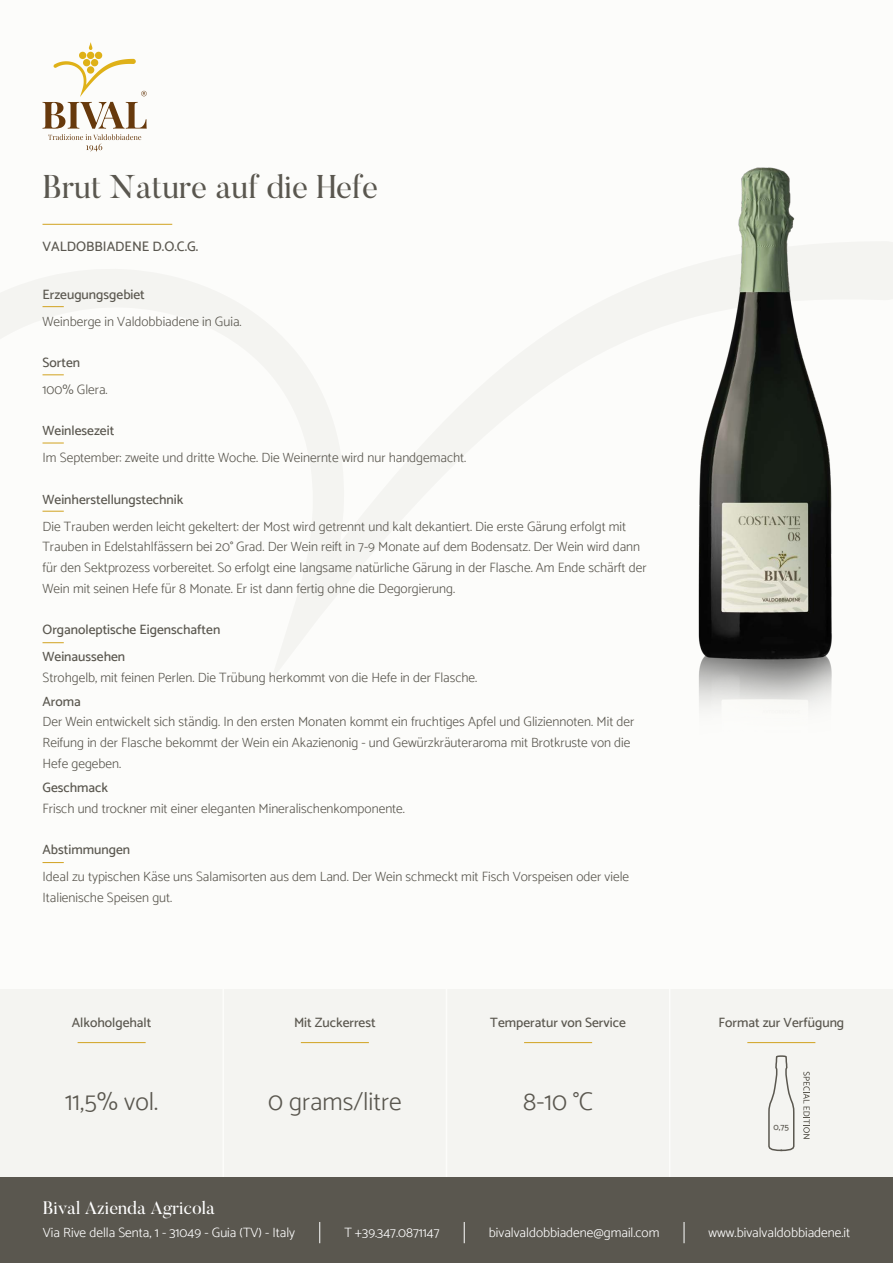
<style>
.page{position:relative;width:893px;height:1263px;background:#fcfcfa}
.page>*{position:absolute;margin:0;border:0;box-sizing:border-box;transform-origin:0 0}
.t1{font:32.7px "Butler";color:#5a574f}
.t2{font:300 25.5px "Catamaran";color:#5a574f}
.t3{font:18px "Butler";color:#fff}
.t4{font:500 13.8px "Catamaran";color:#5a574f}
.t5{font:300 13.5px/20.7px "Catamaran";color:#5a574f}
.t6{font:500 13.5px/27px "Catamaran";color:#5a574f}
.t7{font:300 13.5px "Catamaran";color:#fff}
.t8{font:500 9px "Catamaran";color:#5a574f}
</style>
<div class="page">
<hr style="left:43px;top:224px;width:129px;height:1px;background:#d1a21f">
<svg style="left:43px;top:306px;width:21px;height:1px"></svg>
<svg style="left:43px;top:374px;width:21px;height:1px"></svg>
<svg style="left:43px;top:443px;width:21px;height:1px"></svg>
<svg style="left:43px;top:511px;width:21px;height:1px"></svg>
<svg style="left:43px;top:642px;width:21px;height:1px"></svg>
<svg style="left:43px;top:862px;width:21px;height:1px"></svg>
<div style="left:0;top:989px;width:893px;height:188px;background:#f4f4f1"></div>
<hr style="left:78px;top:1042px;width:68px;height:1px;background:#d1a21f">
<hr style="left:301px;top:1042px;width:68px;height:1px;background:#d1a21f">
<hr style="left:524px;top:1042px;width:68px;height:1px;background:#d1a21f">
<hr style="left:747px;top:1042px;width:68px;height:1px;background:#d1a21f">
<hr style="left:222px;top:989px;width:2px;height:189px;background:#fcfcfa">
<hr style="left:446px;top:989px;width:1px;height:189px;background:#fcfcfa">
<hr style="left:669px;top:989px;width:1px;height:189px;background:#fcfcfa">
<div style="left:0;top:1178px;width:893px;height:85px;background:#5a574f"></div>
<svg style="left:319px;top:1222px;width:1px;height:21px"></svg>
<svg style="left:464px;top:1222px;width:1px;height:21px"></svg>
<svg style="left:684px;top:1222px;width:1px;height:21px"></svg>
<svg style="left:768px;top:1055px;width:27px;height:97px"></svg>
<svg style="left:803px;top:1072px;width:7px;height:67px"></svg>
<img style="left:698px;top:167px;width:134px;height:540px">
<div style="left:87px;top:52px;width:7px;height:7px;background:#dfb118;border-radius:50%"></div>
<div style="left:95px;top:52px;width:7px;height:7px;background:#dfb118;border-radius:50%"></div>
<div style="left:79px;top:52px;width:7px;height:7px;background:#dfb118;border-radius:50%"></div>
<svg style="left:43px;top:59px;width:104px;height:92px"></svg>
<svg style="left:89px;top:43px;width:3px;height:7px"></svg>
<h1 class="t1" style="left:43px;top:166px;width:337px">Brut Nature auf die Hefe</h1>
<p class="t4" style="left:43px;top:238px;width:157px">VALDOBBIADENE D.O.C.G.</p>
<p class="t6" style="left:43px;top:280px;width:104px">Erzeugungsgebiet</p>
<p class="t5" style="left:43px;top:311px;width:201px">Weinberge in Valdobbiadene in Guia.</p>
<p class="t6" style="left:43px;top:349px;width:39px">Sorten</p>
<p class="t5" style="left:43px;top:379px;width:67px">100% Glera.</p>
<p class="t6" style="left:43px;top:417px;width:73px">Weinlesezeit</p>
<p class="t5" style="left:43px;top:447px;width:425px">Im September: zweite und dritte Woche. Die Weinernte wird nur handgemacht.</p>
<p class="t6" style="left:43px;top:486px;width:142px">Weinherstellungstechnik</p>
<p class="t5" style="left:43px;top:516px;width:606px">Die Trauben werden leicht gekeltert: der Most wird getrennt und kalt dekantiert. Die erste Gärung erfolgt mit Trauben in Edelstahlfässern bei 20° Grad. Der Wein reift in 7-9 Monate auf dem Bodensatz. Der Wein wird dann für den Sektprozess vorbereitet. So erfolgt eine langsame natürliche Gärung in der Flasche. Am Ende schärft der Wein mit seinen Hefe für 8 Monate. Er ist dann fertig ohne die Degorgierung.</p>
<p class="t6" style="left:43px;top:616px;width:179px">Organoleptische Eigenschaften<br>Weinaussehen</p>
<p class="t5" style="left:43px;top:667px;width:436px">Strohgelb, mit feinen Perlen. Die Trübung herkommt von die Hefe in der Flasche.</p>
<p class="t6" style="left:43px;top:688px;width:40px">Aroma</p>
<p class="t5" style="left:43px;top:711px;width:593px">Der Wein entwickelt sich ständig. In den ersten Monaten kommt ein fruchtiges Apfel und Gliziennoten. Mit der<br>Reifung in der Flasche bekommt der Wein ein Akazienonig - und Gewürzkräuteraroma mit Brotkruste von die<br>Hefe gegeben.</p>
<p class="t6" style="left:43px;top:774px;width:67px">Geschmack</p>
<p class="t5" style="left:43px;top:797px;width:364px">Frisch und trockner mit einer eleganten Mineralischenkomponente.</p>
<p class="t6" style="left:43px;top:836px;width:89px">Abstimmungen</p>
<p class="t5" style="left:43px;top:866px;width:588px">Ideal zu typischen Käse uns Salamisorten aus dem Land. Der Wein schmeckt mit Fisch Vorspeisen oder viele<br>Italienische Speisen gut.</p>
<p class="t6" style="left:72px;top:1009px;width:81px">Alkoholgehalt</p>
<p class="t6" style="left:294px;top:1009px;width:83px">Mit Zuckerrest</p>
<p class="t6" style="left:490px;top:1009px;width:137px">Temperatur von Service</p>
<p class="t6" style="left:718px;top:1009px;width:127px">Format zur Verfügung</p>
<h2 class="t2" style="left:65px;top:1086px;width:95px">11,5% vol.</h2>
<h2 class="t2" style="left:268px;top:1086px;width:135px">0 grams/litre</h2>
<h2 class="t2" style="left:523px;top:1086px;width:71px">8-10 °C</h2>
<p class="t8" style="left:774px;top:1122px;width:17px">0,75</p>
<h3 class="t3" style="left:43px;top:1196px;width:173px">Bival Azienda Agricola</h3>
<p class="t7" style="left:43px;top:1225px;width:254px">Via Rive della Senta, 1 - 31049 - Guia (TV) - Italy</p>
<p class="t7" style="left:344px;top:1225px;width:97px">T +39.347.0871147</p>
<p class="t7" style="left:489px;top:1225px;width:172px">bivalvaldobbiadene@gmail.com</p>
<p class="t7" style="left:709px;top:1225px;width:143px">www.bivalvaldobbiadene.it</p>
</div>
